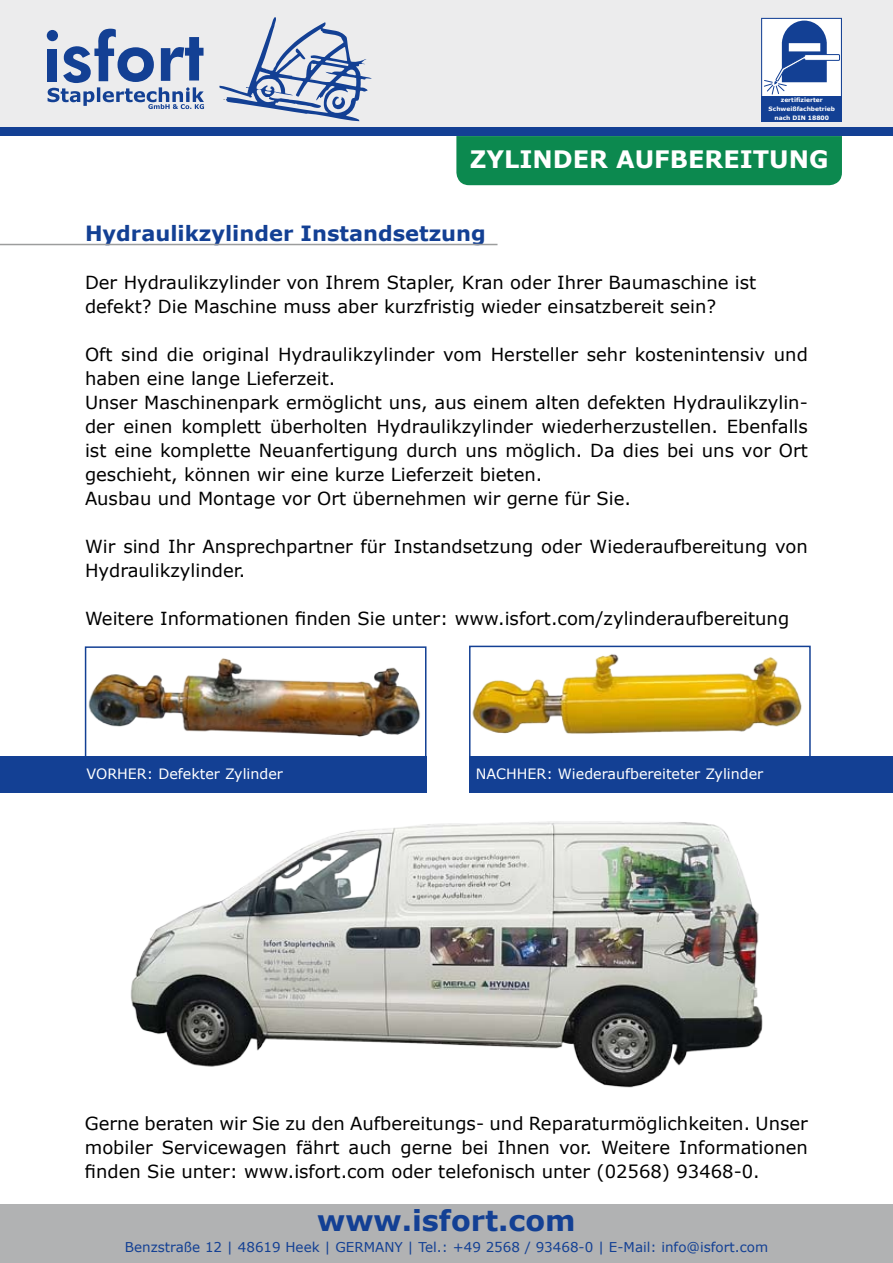
<style>
.page{position:relative;width:893px;height:1263px;background:#fff}
.page>*{position:absolute;margin:0;border:0;box-sizing:border-box;transform-origin:0 0}
.t1{font:700 28.8px "Verdana";color:#134094}
.t2{font:700 24px "Verdana";color:#fff}
.t3{font:700 21px "Verdana";color:#134094}
.t4{font:18px/24px "Verdana";color:#000}
.t5{font:14.25px "Verdana";color:#fff}
.t6{font:13.5px "Verdana";color:#134094}
.t7{font:700 6px/8.6px "Verdana";color:#fff;text-align:center}
</style>
<div class="page">
<div style="left:0;top:0;width:893px;height:128px;background:#ececed"></div>
<div style="left:0;top:1204px;width:893px;height:59px;background:#b1b2b3"></div>
<svg style="left:48px;top:29px;width:156px;height:80px"></svg>
<svg style="left:219px;top:17px;width:153px;height:105px"></svg>
<div style="left:0;top:128px;width:893px;height:8px;background:#134094"></div>
<svg style="left:761px;top:18px;width:81px;height:104px;background:#7e96c4"></svg>
<div style="left:456px;top:136px;width:386px;height:49px;background:#0c894f"></div>
<hr style="left:0;top:244px;width:497px;height:1px;background:#9c9d9d">
<div style="left:0;top:757px;width:426px;height:36px;background:#134094"></div>
<img style="left:88px;top:658px;width:332px;height:79px">
<div style="left:85px;top:646px;width:341px;height:112px;border:2px solid #134094"></div>
<img style="left:472px;top:654px;width:330px;height:80px">
<div style="left:469px;top:646px;width:342px;height:112px;border:2px solid #134094"></div>
<div style="left:469px;top:757px;width:424px;height:36px;background:#134094"></div>
<img style="left:130px;top:821px;width:633px;height:267px">
<p class="t7" style="left:769px;top:96px;width:68px">zertifizierter<br>Schweißfachbetrieb nach DIN 18800</p>
<h2 class="t2" style="left:470px;top:142px;width:360px">Zylinder Aufbereitung</h2>
<p class="t3" style="left:85px;top:219px;width:402px">Hydraulikzylinder Instandsetzung</p>
<p class="t4" style="left:85px;top:271px;width:673px">Der Hydraulikzylinder von Ihrem Stapler, Kran oder Ihrer Baumaschine ist defekt? Die Maschine muss aber kurzfristig wieder einsatzbereit sein?</p>
<p class="t4" style="left:85px;top:343px;width:724px">Oft sind die original Hydraulikzylinder vom Hersteller sehr kostenintensiv und haben eine lange Lieferzeit.<br>Unser Maschinenpark ermöglicht uns, aus einem alten defekten Hydraulikzylin&shy;der einen komplett überholten Hydraulikzylinder wiederherzustellen. Ebenfalls ist eine komplette Neuanfertigung durch uns möglich. Da dies bei uns vor Ort geschieht, können wir eine kurze Lieferzeit bieten.<br>Ausbau und Montage vor Ort übernehmen wir gerne für Sie.</p>
<p class="t4" style="left:85px;top:535px;width:724px">Wir sind Ihr Ansprechpartner für Instandsetzung oder Wiederaufbereitung von<br>Hydraulikzylinder.</p>
<p class="t4" style="left:85px;top:607px;width:706px">Weitere Informationen finden Sie unter: www.isfort.com/zylinderaufbereitung</p>
<p class="t5" style="left:86px;top:764px;width:198px">Vorher: Defekter Zylinder</p>
<p class="t5" style="left:476px;top:764px;width:289px">Nachher: Wiederaufbereiteter Zylinder</p>
<p class="t4" style="left:85px;top:1111px;width:725px;text-align:justify">Gerne beraten wir Sie zu den Aufbereitungs- und Reparaturmöglichkeiten. Unser mobiler Servicewagen fährt auch gerne bei Ihnen vor. Weitere Informationen finden Sie unter: www.isfort.com oder telefonisch unter (02568) 93468-0.</p>
<h1 class="t1" style="left:317px;top:1200px;width:260px">www.isfort.com</h1>
<p class="t6" style="left:125px;top:1238px;width:645px">Benzstraße 12 | 48619 Heek | GERMANY | Tel.: +49 2568 / 93468-0 | E-Mail: info@isfort.com</p>
</div>
